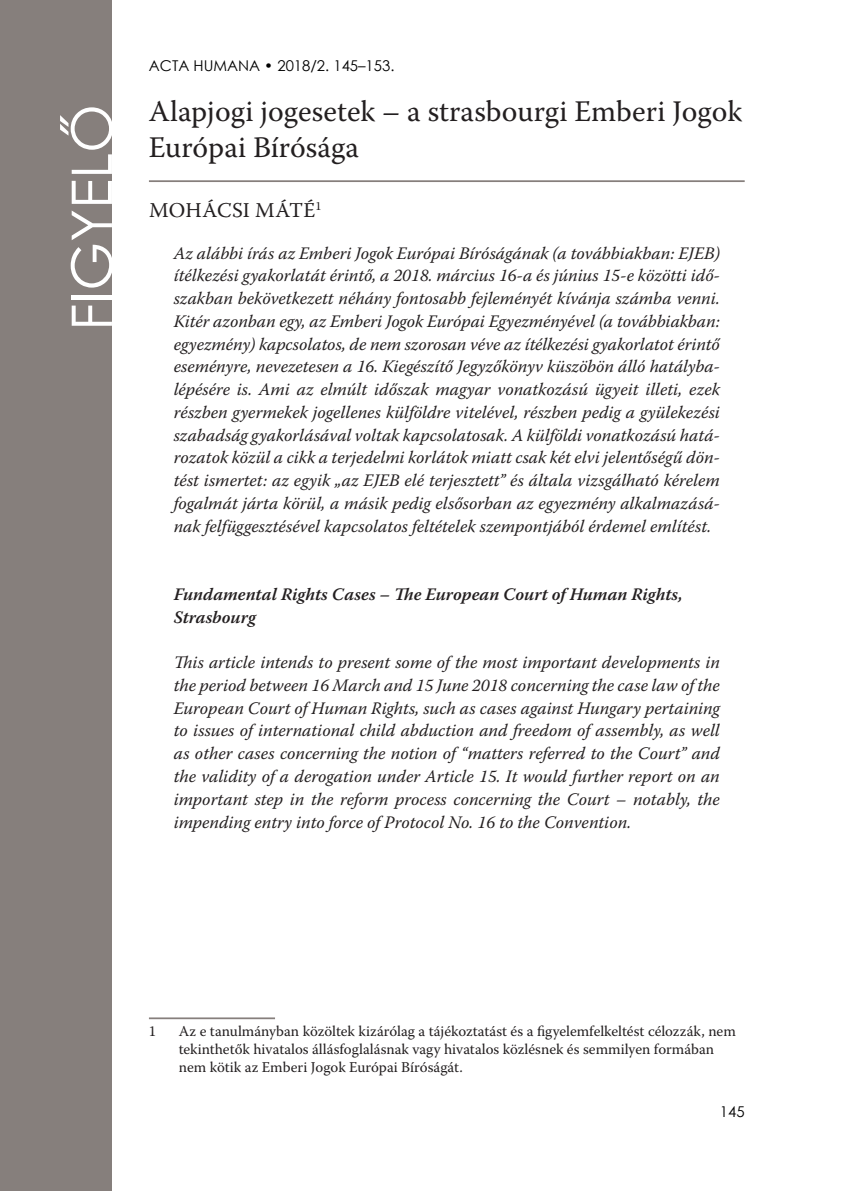
<style>
.page{position:relative;width:844px;height:1191px;background:#fff}
.page>*{position:absolute;margin:0;border:0;box-sizing:border-box;transform-origin:0 0}
.t1{font:56px "Century Gothic";color:#fff}
.Tanulmánycím{font:29.75px/35.7px "Warnock Pro";color:#231f20}
.Szerző{font:21px "Warnock Pro";letter-spacing:.01em;color:#231f20}
.Absztrakt{font:italic 17.5px/22.8px "Warnock Pro";color:#231f20;text-align:justify}
.Absztrakt_cím{font:italic 600 17.5px/22.8px "Warnock Pro";color:#231f20}
.Lábjegyzet{font:14.88px/17.8px "Warnock Pro";color:#231f20}
.t2{font:14.88px "Century Gothic";color:#000}
</style>
<div class="page">
<div style="left:0;top:0;width:112px;height:1191px;background:#867f7c"></div>
<hr style="left:149px;top:180px;width:595px;height:2px;background:#867f7c">
<hr style="left:149px;top:1017px;width:126px;height:2px;background:#867f7c">
<p class="t2" style="left:149px;top:55px;width:247px">ACTA HUMANA • 2018/2. 145–153.</p>
<p class="t1" style="left:53px;top:331px;width:228px;rotate:-90deg">FIGYELŐ</p>
<p class="Tanulmánycím" style="left:149px;top:93px;width:594px">Alapjogi jogesetek – a strasbourgi Emberi Jogok<br>Európai Bírósága</p>
<p class="Szerző" style="left:149px;top:197px;width:174px">MOHÁCSI MÁTÉ<sup>1</sup></p>
<p class="Absztrakt" style="left:174px;top:241px;width:547px">Az alábbi írás az Emberi Jogok Európai Bíróságának (a továbbiakban: EJEB) ítélkezési gyakorlatát érintő, a 2018. március 16-a és június 15-e közötti idő&shy;szakban bekövetkezett néhány fontosabb fejleményét kívánja számba venni.<br>Kitér azonban egy, az Emberi Jogok Európai Egyezményével (a továbbiakban: egyezmény) kapcsolatos, de nem szorosan véve az ítélkezési gyakorlatot érintő eseményre, nevezetesen a 16. Kiegészítő Jegyzőkönyv küszöbön álló hatályba&shy;lépésére is. Ami az elmúlt időszak magyar vonatkozású ügyeit illeti, ezek részben gyermekek jogellenes külföldre vitelével, részben pedig a gyülekezési szabadság gyakorlásával voltak kapcsolatosak. A külföldi vonatkozású hatá&shy;rozatok közül a cikk a terjedelmi korlátok miatt csak két elvi jelentőségű dön&shy;tést ismertet: az egyik „az EJEB elé terjesztett” és általa vizsgálható kérelem fogalmát járta körül, a másik pedig elsősorban az egyezmény alkalmazásá&shy;nak felfüggesztésével kapcsolatos feltételek szempontjából érdemel említést.</p>
<p class="Absztrakt_cím" style="left:174px;top:582px;width:510px">Fundamental Rights Cases – The European Court of Human Rights,<br>Strasbourg</p>
<p class="Absztrakt" style="left:174px;top:651px;width:547px">This article intends to present some of the most important developments in the period between 16 March and 15 June 2018 concerning the case law of the European Court of Human Rights, such as cases against Hungary pertaining to issues of international child abduction and freedom of assembly, as well as other cases concerning the notion of “matters referred to the Court” and the validity of a derogation under Article 15. It would further report on an important step in the reform process concerning the Court – notably, the impending entry into force of Protocol No. 16 to the Convention.</p>
<p class="Lábjegyzet" style="left:149px;top:1022px;width:9px">1</p>
<p class="Lábjegyzet" style="left:179px;top:1022px;width:558px">Az e tanulmányban közöltek kizárólag a tájékoztatást és a figyelemfelkeltést célozzák, nem tekinthetők hivatalos állásfoglalásnak vagy hivatalos közlésnek és semmilyen formában nem kötik az Emberi Jogok Európai Bíróságát.</p>
<p class="t2" style="left:719px;top:1100px;width:26px">145</p>
</div>
